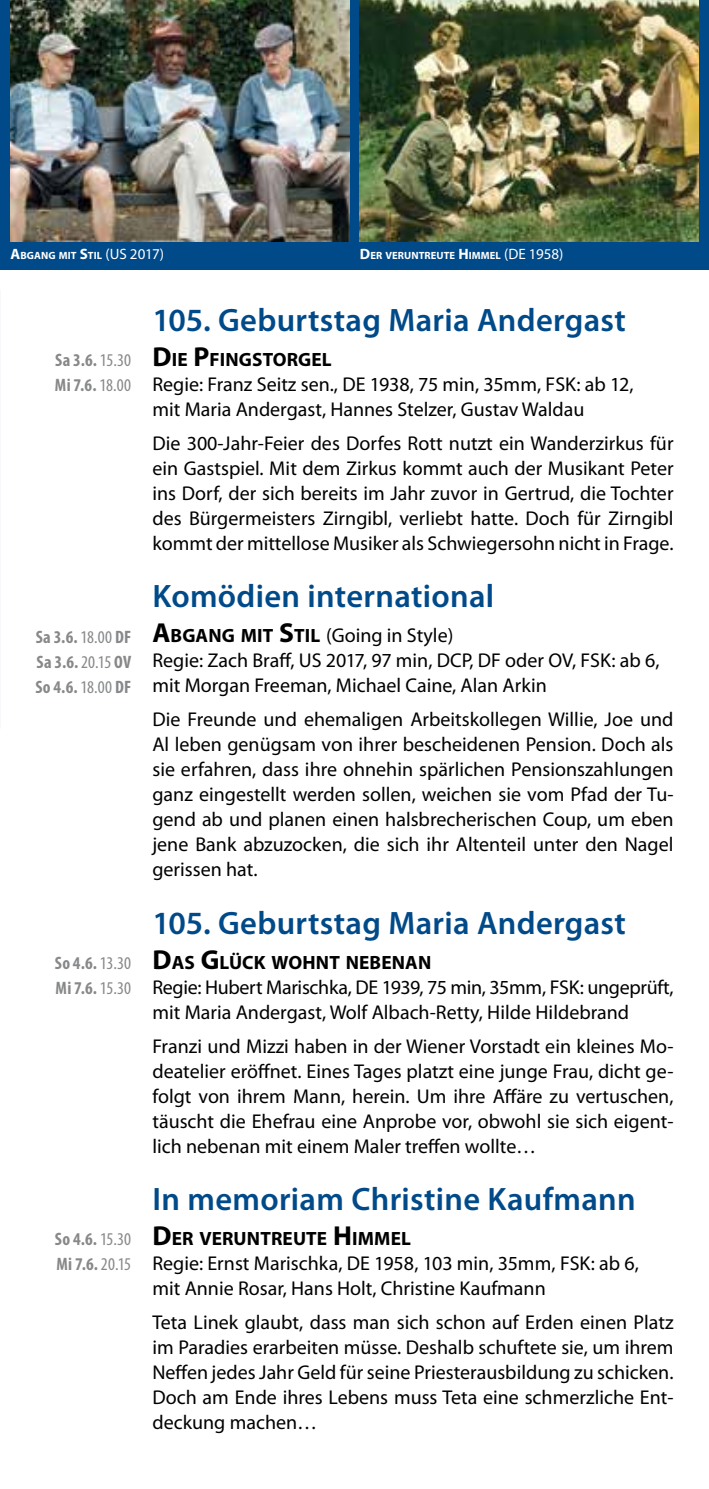
<style>
.page{position:relative;width:709px;height:1489px;background:#fff}
.page>*{position:absolute;margin:0;border:0;box-sizing:border-box;transform-origin:0 0}
.t1{font:600 32.5px "Myriad Pro";letter-spacing:.01em;color:#004a89}
.t2{font:20px/25px "Myriad Pro";color:#000}
.t3{font:700 19.25px "Myriad Pro";letter-spacing:.005em;color:#000}
.t4{font:700 condensed 18px/25px "Myriad Pro";letter-spacing:.02em;color:#87888a}
.t5{font:700 10.5px "Myriad Pro";letter-spacing:.005em;color:#fff}
.s1{font-size:15px}
.s2{font-weight:400;font-size:15px}
.s3{font-weight:400}
.s4{font-size:27.5px}
.s5{font-weight:700;font-size:27.5px}
.s6{font-weight:700;font-size:19.25px}
</style>
<div class="page">
<div style="left:0;top:0;width:709px;height:269px;background:#004a89"></div>
<img style="left:11px;top:0;width:338px;height:241px">
<img style="left:360px;top:0;width:338px;height:241px">
<p class="t5" style="left:11px;top:249px;width:155px"><span class="s1">A</span>BGANG MIT <span class="s1">S</span>TIL <span class="s2">(US 2017)</span></p>
<p class="t5" style="left:360px;top:249px;width:205px"><span class="s1">D</span>ER VERUNTREUTE <span class="s1">H</span> IMMEL <span class="s2">(DE 1958)</span></p>
<p class="t4" style="left:55px;top:347px;width:78px">Sa 3.6. <span class="s3">15.30<br></span>Mi 7.6. <span class="s3">18.00</span></p>
<p class="t4" style="left:35px;top:623px;width:97px;text-align:justify">Sa 3.6. <span class="s3">18.00</span> DF Sa 3.6. <span class="s3">20.15</span> OV So 4.6. <span class="s3">18.00</span> DF</p>
<p class="t4" style="left:55px;top:950px;width:78px">So 4.6. <span class="s3">13.30<br></span>Mi 7.6. <span class="s3">15.30</span></p>
<p class="t4" style="left:55px;top:1226px;width:78px">So 4.6. <span class="s3">15.30<br></span>Mi 7.6. <span class="s3">20.15</span></p>
<h1 class="t1" style="left:152px;top:299px;width:475px">105. Geburtstag Maria Andergast</h1>
<p class="t3" style="left:152px;top:347px;width:181px"><span class="s4">D</span>IE <span class="s4">P</span>FINGSTORGEL</p>
<p class="t2" style="left:152px;top:371px;width:483px">Regie: Franz Seitz sen., DE 1938, 75 min, 35mm, FSK: ab 12, mit Maria Andergast, Hannes Stelzer, Gustav Waldau</p>
<p class="t2" style="left:152px;top:430px;width:522px;text-align:justify">Die 300-Jahr-Feier des Dorfes Rott nutzt ein Wanderzirkus für ein Gastspiel. Mit dem Zirkus kommt auch der Musikant Peter ins Dorf, der sich bereits im Jahr zuvor in Gertrud, die Tochter des Bürgermeisters Zirngibl, verliebt hatte. Doch für Zirngibl kommt der mittellose Musiker als Schwiegersohn nicht in Frage.</p>
<h1 class="t1" style="left:152px;top:576px;width:343px">Komödien international</h1>
<p class="t2" style="left:152px;top:623px;width:508px"><span class="s5">A</span><span class="s6">BGANG MIT</span> <span class="s5">S</span><span class="s6">TIL</span> (Going in Style)<br>Regie: Zach Braff, US 2017, 97 min, DCP, DF oder OV, FSK: ab 6, mit Morgan Freeman, Michael Caine, Alan Arkin</p>
<p class="t2" style="left:152px;top:706px;width:522px;text-align:justify">Die Freunde und ehemaligen Arbeitskollegen Willie, Joe und Al leben genügsam von ihrer bescheidenen Pension. Doch als sie erfahren, dass ihre ohnehin spärlichen Pensionszahlungen ganz eingestellt werden sollen, weichen sie vom Pfad der Tu&shy;gend ab und planen einen halsbrecherischen Coup, um eben jene Bank abzuzocken, die sich ihr Altenteil unter den Nagel gerissen hat.</p>
<h1 class="t1" style="left:152px;top:902px;width:475px">105. Geburtstag Maria Andergast</h1>
<p class="t3" style="left:152px;top:949px;width:280px"><span class="s4">D</span>AS <span class="s4">G</span>LÜCK WOHNT NEBENAN</p>
<p class="t2" style="left:152px;top:974px;width:522px">Regie: Hubert Marischka, DE 1939, 75 min, 35mm, FSK: ungeprüft, mit Maria Andergast, Wolf Albach-Retty, Hilde Hildebrand</p>
<p class="t2" style="left:152px;top:1033px;width:522px;text-align:justify">Franzi und Mizzi haben in der Wiener Vorstadt ein kleines Mo&shy;deatelier eröffnet. Eines Tages platzt eine junge Frau, dicht ge&shy;folgt von ihrem Mann, herein. Um ihre Affäre zu vertuschen, täuscht die Ehefrau eine Anprobe vor, obwohl sie sich eigent&shy;lich nebenan mit einem Maler treffen wollte…</p>
<h1 class="t1" style="left:152px;top:1178px;width:485px">In memoriam Christine Kaufmann</h1>
<p class="t3" style="left:152px;top:1226px;width:260px"><span class="s4">D</span>ER VERUNTREUTE <span class="s4">H</span> IMMEL</p>
<p class="t2" style="left:152px;top:1250px;width:488px">Regie: Ernst Marischka, DE 1958, 103 min, 35mm, FSK: ab 6, mit Annie Rosar, Hans Holt, Christine Kaufmann</p>
<p class="t2" style="left:152px;top:1309px;width:522px;text-align:justify">Teta Linek glaubt, dass man sich schon auf Erden einen Platz im Paradies erarbeiten müsse. Deshalb schuftete sie, um ihrem Neffen jedes Jahr Geld für seine Priesterausbildung zu schicken.<br>Doch am Ende ihres Lebens muss Teta eine schmerzliche Ent&shy;deckung machen…</p>
</div>
